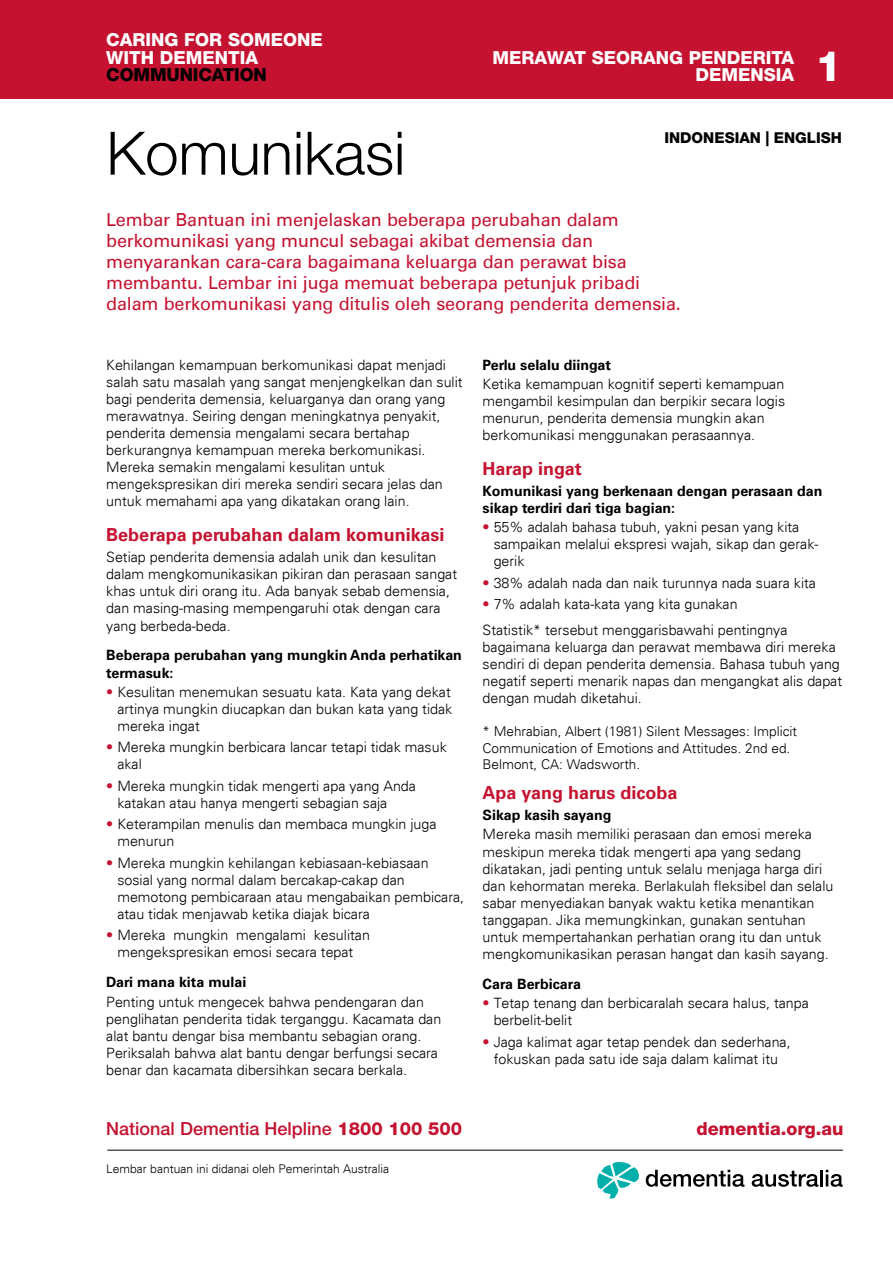
<style>
.page{position:relative;width:893px;height:1263px;background:#fff}
.page>*{position:absolute;margin:0;border:0;box-sizing:border-box;transform-origin:0 0}
.t1{font:300 60px "Helvetica Neue LT Pro";color:#000}
.t2{font:800 42px "Helvetica Neue LT Pro";color:#fff}
.t3{font:18px/21px "Univers LT Std";letter-spacing:-.01em;color:#c41230}
.t4{font:700 18px "Univers LT Std";color:#c41230}
.t5{font:800 18px/17.2px "Helvetica Neue LT Pro";color:#fff;text-align:right}
.t6{font:500 18px "Helvetica Neue LT Std";color:#c41230}
.t7{font:800 18px "Helvetica Neue LT Pro";color:#c41230}
.t8{font:800 18px "Helvetica Neue LT Pro";letter-spacing:-.01em;color:#000}
.t9{font:800 15px "Helvetica Neue LT Pro";color:#000}
.t10{font:300 14.25px/17.1px "Univers";color:#000}
.t11{font:700 14.25px/17.1px "Univers LT Std";color:#000}
.t12{font:300 13.5px/16.2px "Univers";color:#000}
.t13{font:300 12px "Univers";color:#000}
.s1{color:#c41230}
.s2{font-family:"Helvetica Neue LT Pro";font-weight:800}
</style>
<div class="page">
<div style="left:0;top:0;width:893px;height:99px;background:#c41230"></div>
<hr style="left:107px;top:1150px;width:736px;height:1px;background:#000">
<svg style="left:597px;top:1162px;width:42px;height:36px"></svg>
<svg style="left:646px;top:1170px;width:98px;height:17px"></svg>
<svg style="left:752px;top:1171px;width:66px;height:16px"></svg>
<hr style="left:820px;top:1170px;width:3px;height:16px;background:#000">
<svg style="left:826px;top:1170px;width:17px;height:17px"></svg>
<p class="t5" style="left:106px;top:31px;width:218px;text-align:left">CARING FOR SOMEONE<br>WITH DEMENTIA</p>
<p class="t8" style="left:106px;top:64px;width:162px">COMMUNICATION</p>
<p class="t5" style="left:492px;top:48px;width:303px">MERAWAT SEORANG PENDERITA<br>DEMENSIA</p>
<h2 class="t2" style="left:815px;top:41px;width:28px">1</h2>
<p class="t9" style="left:664px;top:128px;width:179px">INDONESIAN | ENGLISH</p>
<h1 class="t1" style="left:106px;top:117px;width:300px">Komunikasi</h1>
<p class="t3" style="left:106px;top:209px;width:576px">Lembar Bantuan ini menjelaskan beberapa perubahan dalam berkomunikasi yang muncul sebagai akibat demensia dan menyarankan cara-cara bagaimana keluarga dan perawat bisa membantu. Lembar ini juga memuat beberapa petunjuk pribadi dalam berkomunikasi yang ditulis oleh seorang penderita demensia.</p>
<p class="t10" style="left:106px;top:356px;width:358px">Kehilangan kemampuan berkomunikasi dapat menjadi salah satu masalah yang sangat menjengkelkan dan sulit bagi penderita demensia, keluarganya dan orang yang merawatnya. Seiring dengan meningkatnya penyakit, penderita demensia mengalami secara bertahap berkurangnya kemampuan mereka berkomunikasi.<br>Mereka semakin mengalami kesulitan untuk mengekspresikan diri mereka sendiri secara jelas dan untuk memahami apa yang dikatakan orang lain.</p>
<p class="t4" style="left:106px;top:524px;width:340px">Beberapa perubahan dalam komunikasi</p>
<p class="t10" style="left:106px;top:549px;width:352px">Setiap penderita demensia adalah unik dan kesulitan dalam mengkomunikasikan pikiran dan perasaan sangat khas untuk diri orang itu. Ada banyak sebab demensia, dan masing-masing mempengaruhi otak dengan cara yang berbeda-beda.</p>
<p class="t11" style="left:106px;top:647px;width:357px">Beberapa perubahan yang mungkin Anda perhatikan termasuk:</p>
<p class="t10" style="left:117px;top:683px;width:336px;text-align:justify;text-indent:-11px"><span class="s1">•</span> Kesulitan menemukan sesuatu kata. Kata yang dekat artinya mungkin diucapkan dan bukan kata yang tidak mereka ingat</p>
<p class="t10" style="left:117px;top:739px;width:331px;text-indent:-11px"><span class="s1">•</span> Mereka mungkin berbicara lancar tetapi tidak masuk akal</p>
<p class="t10" style="left:117px;top:777px;width:300px;text-indent:-11px"><span class="s1">•</span> Mereka mungkin tidak mengerti apa yang Anda katakan atau hanya mengerti sebagian saja</p>
<p class="t10" style="left:117px;top:816px;width:321px;text-indent:-11px"><span class="s1">•</span> Keterampilan menulis dan membaca mungkin juga menurun</p>
<p class="t10" style="left:117px;top:854px;width:348px;text-indent:-11px"><span class="s1">•</span> Mereka mungkin kehilangan kebiasaan-kebiasaan sosial yang normal dalam bercakap-cakap dan memotong pembicaraan atau mengabaikan pembicara, atau tidak menjawab ketika diajak bicara</p>
<p class="t10" style="left:106px;top:927px;width:265px;text-align:center"><span class="s1">•</span> Mereka mungkin mengalami kesulitan mengekspresikan emosi secara tepat</p>
<p class="t11" style="left:106px;top:974px;width:142px">Dari mana kita mulai</p>
<p class="t10" style="left:106px;top:993px;width:336px">Penting untuk mengecek bahwa pendengaran dan penglihatan penderita tidak terganggu. Kacamata dan alat bantu dengar bisa membantu sebagian orang.<br>Periksalah bahwa alat bantu dengar berfungsi secara benar dan kacamata dibersihkan secara berkala.</p>
<p class="t11" style="left:483px;top:356px;width:130px">Perlu selalu diingat</p>
<p class="t10" style="left:483px;top:375px;width:304px">Ketika kemampuan kognitif seperti kemampuan mengambil kesimpulan dan berpikir secara logis menurun, penderita demensia mungkin akan berkomunikasi menggunakan perasaannya.</p>
<p class="t4" style="left:483px;top:458px;width:101px">Harap ingat</p>
<p class="t11" style="left:483px;top:482px;width:341px">Komunikasi yang berkenaan dengan perasaan dan sikap terdiri dari tiga bagian:</p>
<p class="t10" style="left:494px;top:519px;width:326px;text-indent:-11px"><span class="s1">•</span> 55% adalah bahasa tubuh, yakni pesan yang kita sampaikan melalui ekspresi wajah, sikap dan gerak&shy;gerik</p>
<p class="t10" style="left:483px;top:574px;width:335px"><span class="s1">•</span> 38% adalah nada dan naik turunnya nada suara kita</p>
<p class="t10" style="left:483px;top:591px;width:306px;line-height:25.7px"><span class="s1">•</span> 7% adalah kata-kata yang kita gunakan<br>Statistik* tersebut menggarisbawahi pentingnya</p>
<p class="t10" style="left:483px;top:638px;width:361px">bagaimana keluarga dan perawat membawa diri mereka sendiri di depan penderita demensia. Bahasa tubuh yang negatif seperti menarik napas dan mengangkat alis dapat dengan mudah diketahui.</p>
<p class="t12" style="left:483px;top:723px;width:316px">* Mehrabian, Albert (1981) Silent Messages: Implicit<br>Communication of Emotions and Attitudes. 2nd ed.<br>Belmont, CA: Wadsworth.</p>
<p class="t4" style="left:483px;top:782px;width:196px">Apa yang harus dicoba</p>
<p class="t11" style="left:483px;top:807px;width:130px">Sikap kasih sayang</p>
<p class="t10" style="left:483px;top:826px;width:352px">Mereka masih memiliki perasaan dan emosi mereka meskipun mereka tidak mengerti apa yang sedang dikatakan, jadi penting untuk selalu menjaga harga diri dan kehormatan mereka. Berlakulah fleksibel dan selalu sabar menyediakan banyak waktu ketika menantikan tanggapan. Jika memungkinkan, gunakan sentuhan untuk mempertahankan perhatian orang itu dan untuk mengkomunikasikan perasan hangat dan kasih sayang.</p>
<p class="t11" style="left:483px;top:975px;width:100px">Cara Berbicara</p>
<p class="t10" style="left:494px;top:995px;width:317px;text-indent:-11px"><span class="s1">•</span> Tetap tenang dan berbicaralah secara halus, tanpa berbelit-belit</p>
<p class="t10" style="left:483px;top:1033px;width:310px;text-align:center"><span class="s1">•</span> Jaga kalimat agar tetap pendek dan sederhana, fokuskan pada satu ide saja dalam kalimat itu</p>
<p class="t6" style="left:106px;top:1118px;width:357px">National Dementia Helpline <span class="s2">1800 100 500</span></p>
<p class="t7" style="left:696px;top:1118px;width:149px">dementia.org.au</p>
<p class="t13" style="left:106px;top:1161px;width:284px">Lembar bantuan ini didanai oleh Pemerintah Australia</p>
</div>
